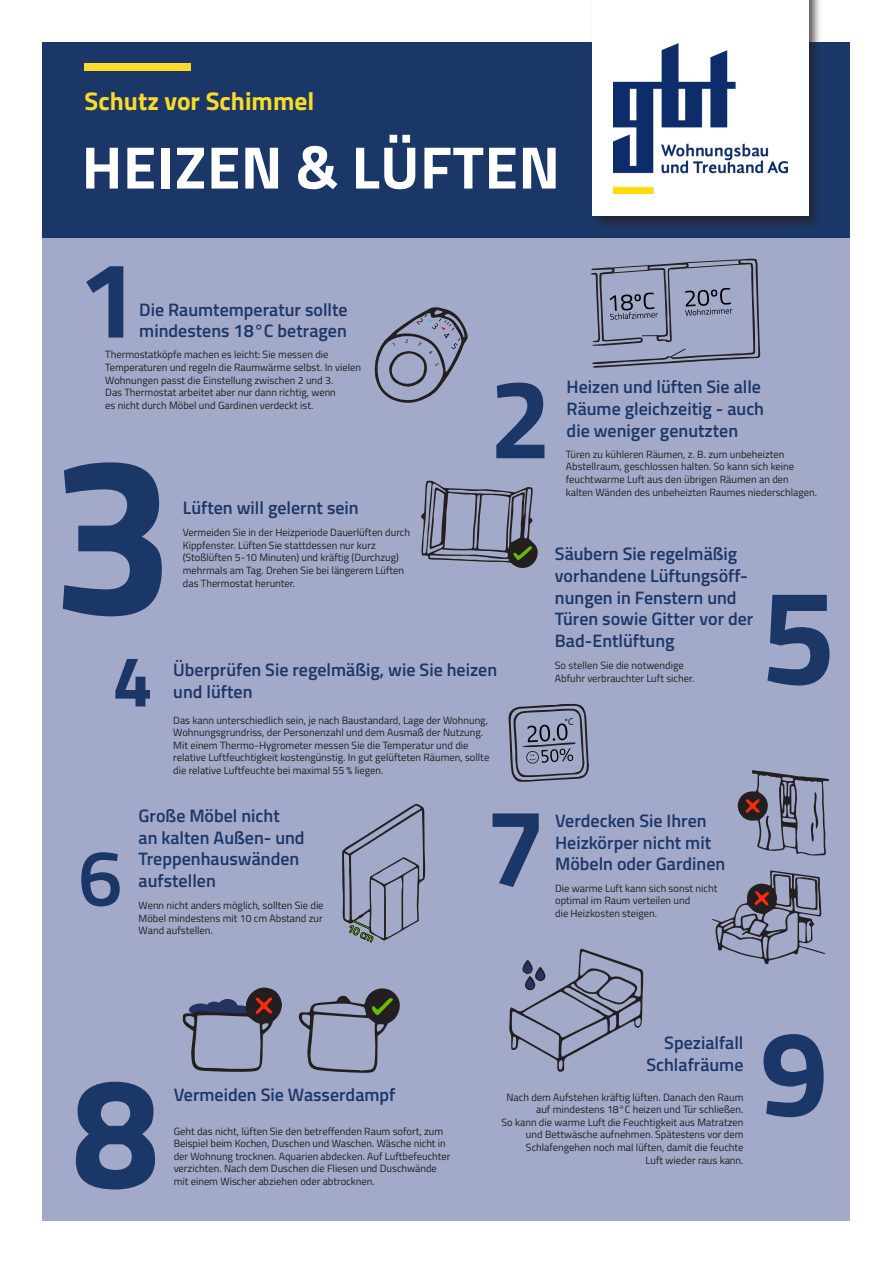
<style>
.page{position:relative;width:893px;height:1263px;background:#fff}
.page>*{position:absolute;margin:0;border:0;box-sizing:border-box;transform-origin:0 0}
.t1{font:700 225px "Titillium Web";color:#1b3768}
.t2{font:700 157.5px "Titillium Web";color:#1b3768}
.t3{font:700 135px "Titillium Web";color:#1b3768}
.t4{font:700 121.5px "Titillium Web";color:#1b3768}
.t5{font:700 112.5px "Titillium Web";color:#1b3768}
.t6{font:700 109.5px "Titillium Web";color:#1b3768}
.t7{font:700 108px "Titillium Web";color:#1b3768}
.t8{font:600 79.5px "Titillium Web";color:#1b3768}
.t9{font:700 72px "Titillium Web";color:#1b3768}
.t10{font:700 60px "Titillium Web";letter-spacing:.01em;color:#fff}
.t11{font:700 25.5px "Titillium Web";color:#fadb29}
.t12{font:600 18px/21.6px "Titillium Web";color:#1b3768}
.t13{font:10.5px/12.6px "Titillium Web";color:#231f20}
</style>
<div class="page">
<div style="left:43px;top:43px;width:807px;height:195px;background:#1b3768"></div>
<div style="left:590px;top:0;width:233px;height:229px;background:#231f20;opacity:.75"></div>
<div style="left:592px;top:0;width:216px;height:215px;background:#fff"></div>
<img style="left:613px;top:43px;width:175px;height:151px">
<div style="left:43px;top:238px;width:807px;height:982px;background:#a3a9c9"></div>
<svg style="left:374px;top:307px;width:94px;height:96px"></svg>
<svg style="left:590px;top:258px;width:170px;height:110px"></svg>
<svg style="left:421px;top:480px;width:117px;height:88px"></svg>
<svg style="left:508px;top:704px;width:81px;height:78px"></svg>
<svg style="left:712px;top:870px;width:113px;height:94px"></svg>
<svg style="left:737px;top:770px;width:92px;height:86px"></svg>
<svg style="left:299px;top:988px;width:101px;height:85px"></svg>
<svg style="left:182px;top:987px;width:100px;height:85px"></svg>
<svg style="left:509px;top:948px;width:134px;height:124px"></svg>
<svg style="left:342px;top:804px;width:83px;height:139px"></svg>
<div style="left:85px;top:64px;width:106px;height:7px;background:#fadb29"></div>
<p class="t11" style="left:85px;top:82px;width:231px">Schutz vor Schimmel</p>
<p class="t10" style="left:82px;top:122px;width:480px">HEIZEN &amp; LÜFTEN</p>
<p class="t7" style="left:78px;top:217px;width:62px">1</p>
<p class="t12" style="left:139px;top:298px;width:210px">Die Raumtemperatur sollte</p>
<p class="t12" style="left:139px;top:319px;width:209px">mindestens 18°C betragen</p>
<p class="t13" style="left:105px;top:348px;width:225px">Thermostatköpfe machen es leicht: Sie messen die</p>
<p class="t13" style="left:105px;top:361px;width:257px">Temperaturen und regeln die Raumwärme selbst. In vielen<br>Wohnungen passt die Einstellung zwischen 2 und 3.</p>
<p class="t13" style="left:105px;top:386px;width:232px">Das Thermostat arbeitet aber nur dann richtig, wenn</p>
<p class="t13" style="left:105px;top:398px;width:210px">es nicht durch Möbel und Gardinen verdeckt ist.</p>
<p class="t5" style="left:489px;top:333px;width:64px">2</p>
<p class="t12" style="left:567px;top:375px;width:196px">Heizen und lüften Sie alle</p>
<p class="t12" style="left:567px;top:397px;width:199px">Räume gleichzeitig - auch die weniger genutzten</p>
<p class="t13" style="left:566px;top:447px;width:220px">Türen zu kühleren Räumen, z. B. zum unbeheizten</p>
<p class="t13" style="left:566px;top:460px;width:230px">Abstellraum, geschlossen halten. So kann sich keine feuchtwarme Luft aus den übrigen Räumen an den</p>
<p class="t13" style="left:566px;top:485px;width:253px">kalten Wänden des unbeheizten Raumes niederschlagen.</p>
<p class="t1" style="left:50px;top:363px;width:127px">3</p>
<p class="t12" style="left:183px;top:496px;width:177px">Lüften will gelernt sein</p>
<p class="t13" style="left:183px;top:526px;width:229px">Vermeiden Sie in der Heizperiode Dauerlüften durch</p>
<p class="t13" style="left:183px;top:538px;width:194px">Kippfenster. Lüften Sie stattdessen nur kurz</p>
<p class="t13" style="left:183px;top:551px;width:218px">(Stoßlüften 5-10 Minuten) und kräftig (Durchzug)</p>
<p class="t13" style="left:183px;top:563px;width:223px">mehrmals am Tag. Drehen Sie bei längerem Lüften</p>
<p class="t13" style="left:183px;top:576px;width:114px">das Thermostat herunter.</p>
<p class="t12" style="left:555px;top:542px;width:184px">Säubern Sie regelmäßig</p>
<p class="t12" style="left:555px;top:564px;width:200px">vorhandene Lüftungsöff&shy;nungen in Fenstern und<br>Türen sowie Gitter vor der</p>
<p class="t12" style="left:555px;top:629px;width:121px">Bad-Entlüftung</p>
<p class="t13" style="left:555px;top:658px;width:130px">So stellen Sie die notwendige</p>
<p class="t13" style="left:555px;top:671px;width:141px">Abfuhr verbrauchter Luft sicher.</p>
<p class="t3" style="left:761px;top:533px;width:77px">5</p>
<p class="t9" style="left:112px;top:626px;width:42px">4</p>
<p class="t12" style="left:173px;top:658px;width:325px">Überprüfen Sie regelmäßig, wie Sie heizen</p>
<p class="t12" style="left:173px;top:680px;width:81px">und lüften</p>
<p class="t13" style="left:173px;top:713px;width:316px">Das kann unterschiedlich sein, je nach Baustandard, Lage der Wohnung,<br>Wohnungsgrundriss, der Personenzahl und dem Ausmaß der Nutzung.</p>
<p class="t13" style="left:173px;top:738px;width:297px">Mit einem Thermo-Hygrometer messen Sie die Temperatur und die</p>
<p class="t13" style="left:173px;top:751px;width:318px">relative Luftfeuchtigkeit kostengünstig. In gut gelüfteten Räumen, sollte</p>
<p class="t13" style="left:173px;top:763px;width:212px">die relative Luftfeuchte bei maximal 55 % liegen.</p>
<p class="t8" style="left:78px;top:818px;width:46px">6</p>
<p class="t12" style="left:139px;top:804px;width:143px">Große Möbel nicht</p>
<p class="t12" style="left:139px;top:825px;width:168px">an kalten Außen- und</p>
<p class="t12" style="left:139px;top:847px;width:162px">Treppenhauswänden</p>
<p class="t12" style="left:139px;top:869px;width:79px">aufstellen</p>
<p class="t13" style="left:139px;top:898px;width:186px">Wenn nicht anders möglich, sollten Sie die</p>
<p class="t13" style="left:139px;top:911px;width:186px">Möbel mindestens mit 10 cm Abstand zur</p>
<p class="t13" style="left:139px;top:924px;width:76px">Wand aufstellen.</p>
<p class="t2" style="left:71px;top:1012px;width:90px">8</p>
<p class="t12" style="left:174px;top:1082px;width:223px">Vermeiden Sie Wasserdampf</p>
<p class="t13" style="left:174px;top:1124px;width:271px">Geht das nicht, lüften Sie den betreffenden Raum sofort, zum</p>
<p class="t13" style="left:174px;top:1137px;width:274px">Beispiel beim Kochen, Duschen und Waschen. Wäsche nicht in</p>
<p class="t13" style="left:174px;top:1149px;width:278px">der Wohnung trocknen. Aquarien abdecken. Auf Luftbefeuchter</p>
<p class="t13" style="left:174px;top:1162px;width:265px">verzichten. Nach dem Duschen die Fliesen und Duschwände</p>
<p class="t13" style="left:174px;top:1174px;width:202px">mit einem Wischer abziehen oder abtrocknen.</p>
<p class="t6" style="left:485px;top:764px;width:63px">7</p>
<p class="t12" style="left:555px;top:809px;width:153px">Verdecken Sie Ihren</p>
<p class="t12" style="left:555px;top:831px;width:158px">Heizkörper nicht mit</p>
<p class="t12" style="left:555px;top:852px;width:172px">Möbeln oder Gardinen</p>
<p class="t13" style="left:555px;top:881px;width:164px">Die warme Luft kann sich sonst nicht</p>
<p class="t13" style="left:555px;top:894px;width:137px">optimal im Raum verteilen und</p>
<p class="t13" style="left:555px;top:906px;width:103px">die Heizkosten steigen.</p>
<p class="t12" style="left:664px;top:1031px;width:81px">Spezialfall</p>
<p class="t12" style="left:646px;top:1052px;width:99px">Schlafräume</p>
<p class="t13" style="left:506px;top:1090px;width:239px;text-align:right">Nach dem Aufstehen kräftig lüften. Danach den Raum auf mindestens 18°C heizen und Tür schließen.</p>
<p class="t13" style="left:502px;top:1115px;width:243px">So kann die warme Luft die Feuchtigkeit aus Matratzen</p>
<p class="t13" style="left:526px;top:1128px;width:219px">und Bettwäsche aufnehmen. Spätestens vor dem<br>Schlafengehen noch mal lüften, damit die feuchte</p>
<p class="t13" style="left:646px;top:1153px;width:99px">Luft wieder raus kann.</p>
<p class="t4" style="left:760px;top:980px;width:70px">9</p>
</div>
